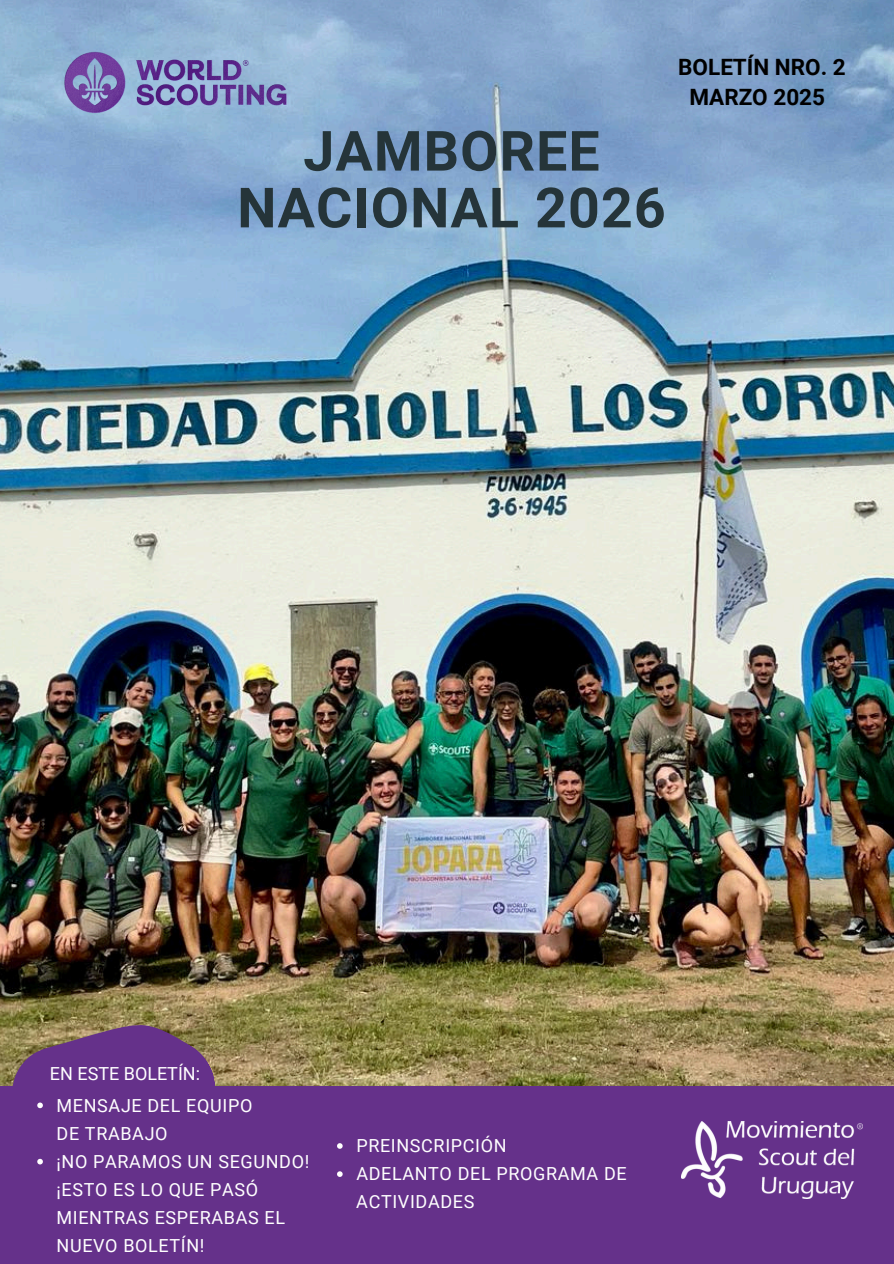
<style>
.page{position:relative;width:894px;height:1264px;background:#fff}
.page>*{position:absolute;margin:0;border:0;box-sizing:border-box;transform-origin:0 0}
.t1{font:700 55.5px/56.7px "Roboto";letter-spacing:.02em;color:#253439;text-align:center}
.t2{font:700 22.5px/30.3px "Roboto";color:#000;text-align:center}
.t3{font:18px/28.2px "Roboto";letter-spacing:.035em;color:#fff}
.t4{font:18px "Roboto";color:#fff}
</style>
<div class="page">
<div style="left:0;top:1121px;width:893px;height:142px;background:#65318a"></div>
<svg style="left:38px;top:1084px;width:830px;height:115px"></svg>
<img style="left:0;top:0;width:893px;height:1084px">
<img style="left:681px;top:1121px;width:180px;height:77px">
<img style="left:0;top:0;width:351px;height:165px">
<svg style="left:0;top:1019px;width:215px;height:125px"></svg>
<svg style="left:37px;top:1158px;width:6px;height:6px"></svg>
<svg style="left:337px;top:1143px;width:5px;height:5px"></svg>
<svg style="left:337px;top:1171px;width:5px;height:5px"></svg>
<p class="t1" style="left:237px;top:123px;width:430px">JAMBOREE<br>NACIONAL 2026</p>
<h2 class="t2" style="left:678px;top:52px;width:169px">BOLETÍN NRO. 2<br>MARZO 2025</h2>
<h1 class="t4" style="left:50px;top:1063px;width:152px">EN ESTE BOLETÍN:</h1>
<h3 class="t3" style="left:57px;top:1091px;width:197px">MENSAJE DEL EQUIPO</h3>
<p class="t3" style="left:57px;top:1119px;width:112px">DE TRABAJO</p>
<p class="t3" style="left:57px;top:1147px;width:254px">¡NO PARAMOS UN SEGUNDO!</p>
<h3 class="t3" style="left:57px;top:1175px;width:230px">¡ESTO ES LO QUE PASÓ<br>MIENTRAS ESPERABAS EL<br>NUEVO BOLETÍN!</h3>
<p class="t3" style="left:356px;top:1131px;width:152px">PREINSCRIPCIÓN</p>
<p class="t3" style="left:356px;top:1159px;width:272px">ADELANTO DEL PROGRAMA DE</p>
<h3 class="t3" style="left:356px;top:1188px;width:119px">ACTIVIDADES</h3>
</div>
